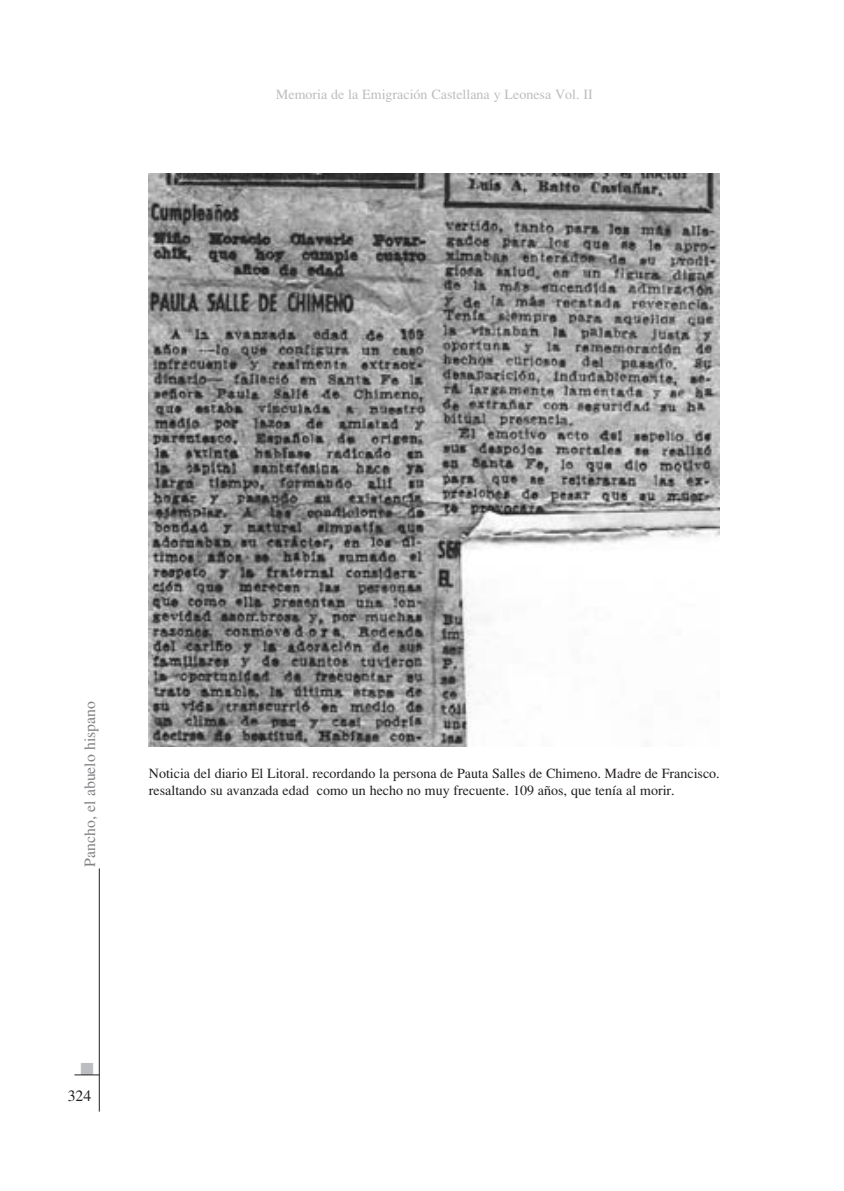
<style>
.page{position:relative;width:844px;height:1191px;background:#fff}
.page>*{position:absolute;margin:0;border:0;box-sizing:border-box;transform-origin:0 0}
.t1{font:17.5px "Zapf Dingbats ITC";color:#bcbdc0}
.t2{font:15.75px "Times";color:#808285}
.t3{font:15.75px "Times";color:#231f20}
.pie_de_foto{font:14px/16.6px "Times";color:#231f20}
.t4{font:14px "Times";color:#bcbdc0}
</style>
<div class="page">
<svg style="left:74px;top:1074px;width:25px;height:1px"></svg>
<hr style="left:99px;top:868px;width:1px;height:243px;background:#231f20">
<img style="left:149px;top:174px;width:570px;height:573px">
<p class="t4" style="left:276px;top:86px;width:318px">Memoria de la Emigración Castellana y Leonesa Vol. II</p>
<p class="t2" style="left:81px;top:866px;width:167px;rotate:-90deg">Pancho, el abuelo hispano</p>
<p class="pie_de_foto" style="left:149px;top:765px;width:572px">Noticia del diario El Litoral. recordando la persona de Pauta Salles de Chimeno. Madre de Francisco. resaltando su avanzada edad como un hecho no muy frecuente. 109 años, que tenía al morir.</p>
<p class="t1" style="left:80px;top:1060px;width:15px">■</p>
<p class="t3" style="left:68px;top:1087px;width:25px">324</p>
</div>
